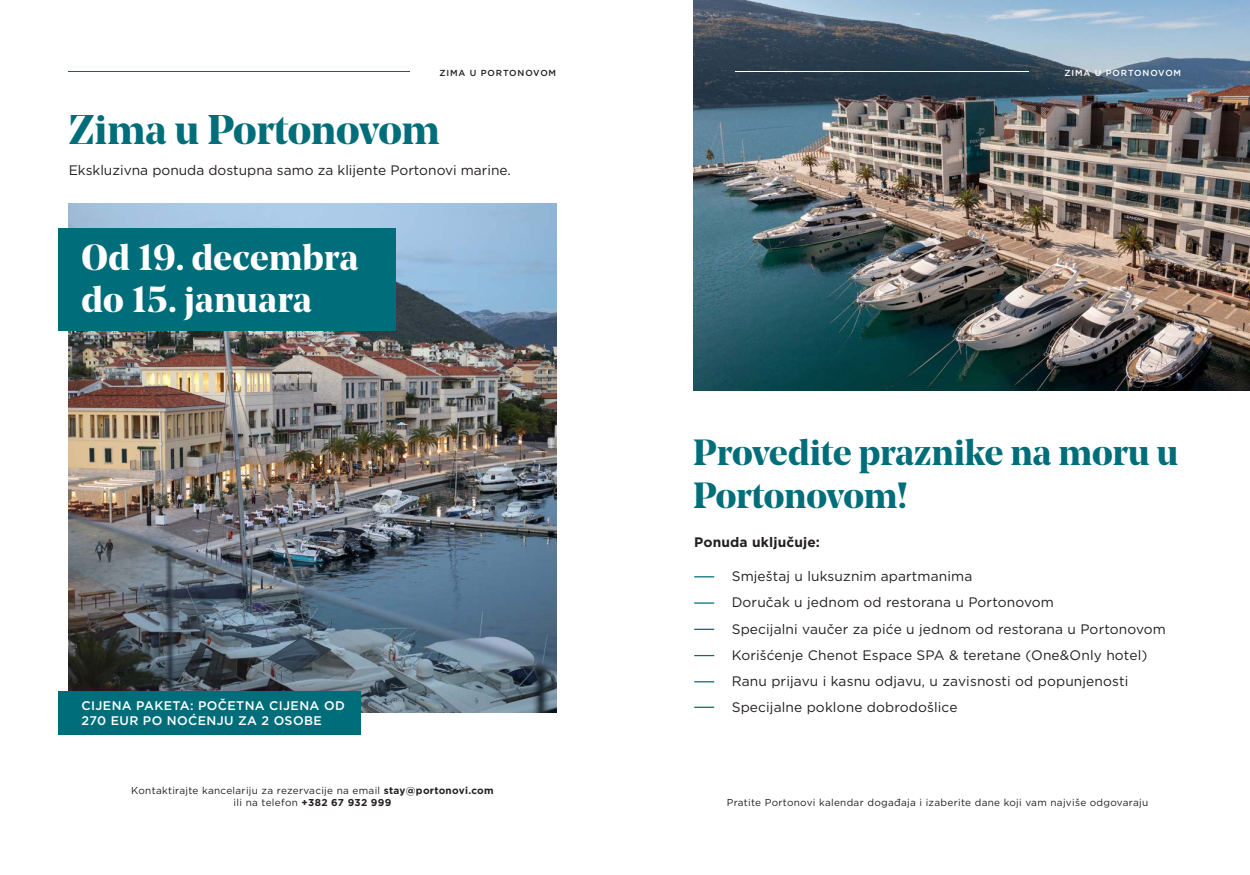
<style>
.page{position:relative;width:1250px;height:875px;background:#fff}
.page>*{position:absolute;margin:0;border:0;box-sizing:border-box;transform-origin:0 0}
.t1{font:700 41.25px "Noe Display";letter-spacing:-.005em;color:#006e7a}
.t2{font:700 36.25px/43.5px "Noe Display";letter-spacing:-.005em;color:#006e7a}
.t3{font:700 36.25px/41.2px "Noe Display";letter-spacing:.01em;color:#fff}
.t4{font:13.75px "Gotham";letter-spacing:.01em;color:#231f20}
.t5{font:700 13.75px "Gotham";letter-spacing:.01em;color:#231f20}
.t6{font:500 12.5px/15px "Gotham";letter-spacing:.03em;color:#fff}
.t7{font:10px "Gotham";letter-spacing:.03em;color:#231f20}
.t8{font:500 8.75px "Gotham";letter-spacing:.1em;color:#fff}
.t9{font:500 8.75px "Gotham";letter-spacing:.1em;color:#231f20}
.s1{font-weight:700}
</style>
<div class="page">
<hr style="left:69px;top:72px;width:341px;height:1px;background:#016877">
<img style="left:693px;top:0;width:557px;height:391px">
<hr style="left:735px;top:72px;width:294px;height:1px;background:#fff">
<img style="left:69px;top:203px;width:487px;height:509px">
<div style="left:59px;top:228px;width:337px;height:103px;background:#006e7a"></div>
<div style="left:59px;top:691px;width:302px;height:43px;background:#006e7a"></div>
<svg style="left:694px;top:576px;width:20px;height:1px"></svg>
<hr style="left:694px;top:602px;width:20px;height:2px;background:#006e7a">
<svg style="left:694px;top:629px;width:20px;height:1px"></svg>
<svg style="left:694px;top:655px;width:20px;height:1px"></svg>
<svg style="left:694px;top:681px;width:20px;height:1px"></svg>
<svg style="left:694px;top:707px;width:20px;height:1px"></svg>
<p class="t9" style="left:439px;top:67px;width:118px">ZIMA U PORTONOVOM</p>
<p class="t1" style="left:69px;top:103px;width:372px">Zima u Portonovom</p>
<p class="t4" style="left:69px;top:162px;width:444px">Ekskluzivna ponuda dostupna samo za klijente Portonovi marine.</p>
<p class="t3" style="left:82px;top:236px;width:278px">Od 19. decembra do 15. januara</p>
<p class="t6" style="left:82px;top:698px;width:265px">CIJENA PAKETA: POČETNA CIJENA OD<br>270 EUR PO NOĆENJU ZA 2 OSOBE</p>
<p class="t8" style="left:1061px;top:67px;width:122px">DISCOVER PORTONOVI</p>
<p class="t8" style="left:1064px;top:67px;width:118px">ZIMA U PORTONOVOM</p>
<p class="t2" style="left:693px;top:430px;width:487px">Provedite praznike na moru u<br>Portonovom!</p>
<p class="t5" style="left:694px;top:533px;width:127px">Ponuda uključuje:</p>
<p class="t4" style="left:732px;top:568px;width:242px">Smještaj u luksuznim apartmanima</p>
<p class="t4" style="left:732px;top:594px;width:324px">Doručak u jednom od restorana u Portonovom</p>
<p class="t4" style="left:732px;top:620px;width:436px">Specijalni vaučer za piće u jednom od restorana u Portonovom</p>
<p class="t4" style="left:732px;top:646px;width:417px">Korišćenje Chenot Espace SPA &amp; teretane (One&amp;Only hotel)</p>
<p class="t4" style="left:732px;top:673px;width:398px">Ranu prijavu i kasnu odjavu, u zavisnosti od popunjenosti</p>
<p class="t4" style="left:732px;top:699px;width:227px">Specijalne poklone dobrodošlice</p>
<p class="t7" style="left:131px;top:784px;width:364px">Kontaktirajte kancelariju za rezervacije na email <span class="s1">stay@portonovi.com</span></p>
<p class="t7" style="left:234px;top:796px;width:159px">ili na telefon <span class="s1">+382 67 932 999</span></p>
<p class="t7" style="left:727px;top:796px;width:423px">Pratite Portonovi kalendar događaja i izaberite dane koji vam najviše odgovaraju</p>
</div>
